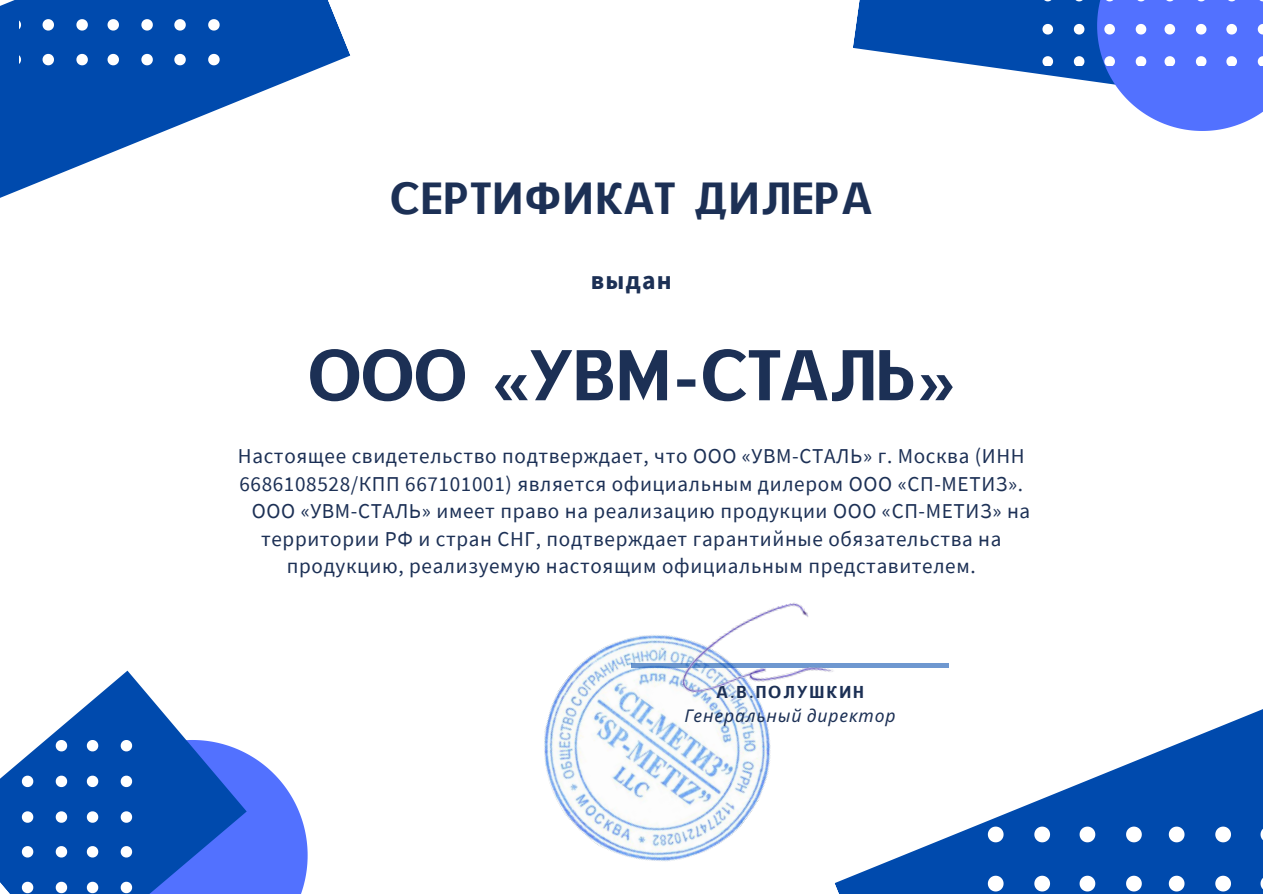
<style>
.page{position:relative;width:1263px;height:894px;background:#fff}
.page>*{position:absolute;margin:0;border:0;box-sizing:border-box;transform-origin:0 0}
.t1{font:69.45px "CAT Neuzeit";letter-spacing:.01em;color:#1c3055}
.t2{font:43.8px "CAT Neuzeit";letter-spacing:.035em;color:#1c3055}
.t3{font:700 25.65px "Source Sans Pro";letter-spacing:.05em;color:#1c3055}
.t4{font:21.15px "Source Sans Pro";letter-spacing:.03em;color:#1c3055}
.t5{font:italic 17.55px "Noto Sans";letter-spacing:.05em;color:#1c3055}
.t6{font:16.8px "CAT Neuzeit";letter-spacing:.135em;color:#1c3055}
</style>
<div class="page">
<svg style="left:0;top:0;width:350px;height:198px;fill:#004aad"></svg>
<svg style="left:108px;top:19px;width:11px;height:12px"></svg>
<svg style="left:108px;top:54px;width:11px;height:11px"></svg>
<svg style="left:141px;top:19px;width:12px;height:12px"></svg>
<svg style="left:141px;top:54px;width:12px;height:11px"></svg>
<svg style="left:174px;top:19px;width:12px;height:12px"></svg>
<svg style="left:174px;top:54px;width:12px;height:11px"></svg>
<svg style="left:208px;top:19px;width:12px;height:12px"></svg>
<svg style="left:208px;top:54px;width:12px;height:11px"></svg>
<svg style="left:20px;top:19px;width:1px;height:12px"></svg>
<svg style="left:43px;top:19px;width:11px;height:12px"></svg>
<svg style="left:43px;top:54px;width:11px;height:11px"></svg>
<svg style="left:76px;top:19px;width:12px;height:12px"></svg>
<svg style="left:76px;top:54px;width:12px;height:11px"></svg>
<svg style="left:871px;top:709px;width:392px;height:184px;fill:#004aad"></svg>
<svg style="left:1169px;top:826px;width:15px;height:16px"></svg>
<svg style="left:1169px;top:875px;width:15px;height:16px"></svg>
<svg style="left:1215px;top:826px;width:16px;height:16px"></svg>
<svg style="left:1215px;top:875px;width:16px;height:16px"></svg>
<svg style="left:1260px;top:826px;width:3px;height:16px"></svg>
<svg style="left:1260px;top:875px;width:3px;height:16px"></svg>
<svg style="left:988px;top:826px;width:15px;height:16px"></svg>
<svg style="left:988px;top:875px;width:15px;height:16px"></svg>
<svg style="left:1034px;top:826px;width:16px;height:16px"></svg>
<svg style="left:1034px;top:875px;width:16px;height:16px"></svg>
<svg style="left:1079px;top:826px;width:16px;height:16px"></svg>
<svg style="left:1079px;top:875px;width:16px;height:16px"></svg>
<svg style="left:1126px;top:826px;width:16px;height:16px"></svg>
<svg style="left:1126px;top:875px;width:16px;height:16px"></svg>
<svg style="left:0;top:670px;width:186px;height:223px;fill:#004aad"></svg>
<svg style="left:77px;top:739px;width:231px;height:154px;background:#3a6cd3"></svg>
<svg style="left:22px;top:739px;width:11px;height:12px"></svg>
<svg style="left:22px;top:775px;width:11px;height:11px"></svg>
<svg style="left:22px;top:811px;width:11px;height:11px"></svg>
<svg style="left:22px;top:845px;width:11px;height:12px"></svg>
<svg style="left:22px;top:881px;width:11px;height:11px"></svg>
<svg style="left:56px;top:739px;width:11px;height:12px"></svg>
<svg style="left:56px;top:775px;width:11px;height:11px"></svg>
<svg style="left:56px;top:811px;width:11px;height:11px"></svg>
<svg style="left:56px;top:845px;width:11px;height:12px"></svg>
<svg style="left:56px;top:881px;width:11px;height:11px"></svg>
<svg style="left:853px;top:0;width:410px;height:131px"></svg>
<img style="left:544px;top:635px;width:327px;height:258px">
<svg style="left:631px;top:663px;width:317px;height:5px"></svg>
<img style="left:670px;top:602px;width:164px;height:105px">
<h2 class="t2" style="left:391px;top:171px;width:482px">СЕРТИФИКАТ ДИЛЕРА</h2>
<p class="t3" style="left:591px;top:263px;width:83px">выдан</p>
<h1 class="t1" style="left:309px;top:332px;width:646px">ООО «УВМ-СТАЛЬ»</h1>
<p class="t4" style="left:238px;top:442px;width:788px">Настоящее свидетельство подтверждает, что ООО «УВМ-СТАЛЬ» г. Москва (ИНН</p>
<p class="t4" style="left:239px;top:470px;width:785px">6686108528/КПП 667101001) является официальным дилером ООО «СП-МЕТИЗ».</p>
<p class="t4" style="left:252px;top:497px;width:780px">ООО «УВМ-СТАЛЬ» имеет право на реализацию продукции ООО «СП-МЕТИЗ» на</p>
<p class="t4" style="left:261px;top:524px;width:742px">территории РФ и стран СНГ, подтверждает гарантийные обязательства на</p>
<p class="t4" style="left:287px;top:552px;width:690px">продукцию, реализуемую настоящим официальным представителем.</p>
<p class="t6" style="left:716px;top:681px;width:149px">А.В.ПОЛУШКИН</p>
<p class="t5" style="left:684px;top:703px;width:213px">Генеральный директор</p>
</div>
